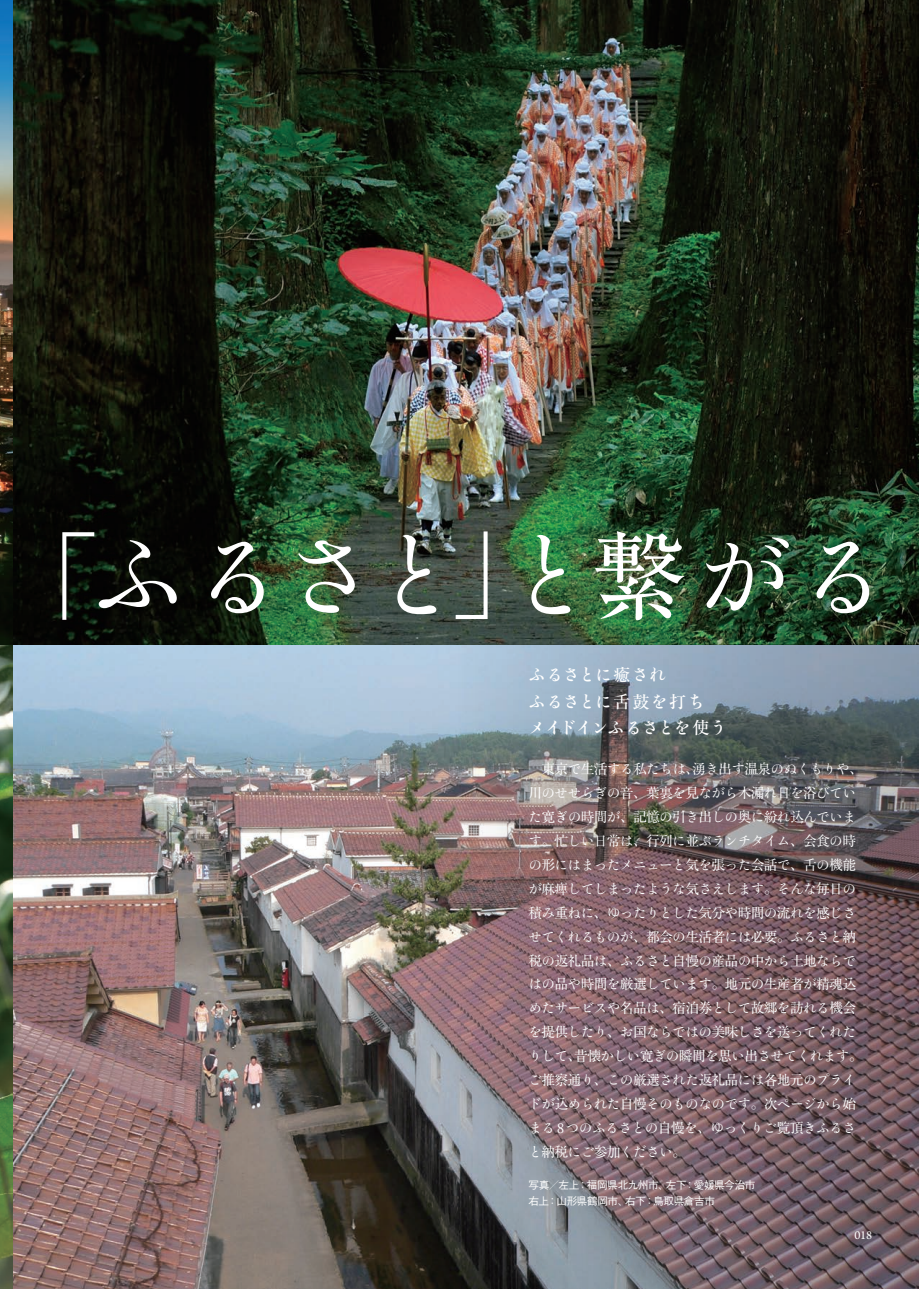
<style>
.page{position:relative;width:919px;height:1289px;background:#fff}
.page>*{position:absolute;margin:0;border:0;box-sizing:border-box;transform-origin:0 0}
.t1{font:96.15px "Yutuki 5 Go K Std W3";letter-spacing:-.01em;color:#fff}
.t2{font:16.95px/26.5px "Yutuki 5 Go K Std W5";letter-spacing:-.035em;color:#fff}
.t3{font:13.8px/23.9px "Yutuki 5 Go K Std W3";letter-spacing:-.055em;color:#fff}
.t4{font:13.8px "Ryumin Pro";letter-spacing:-.055em;color:#fff}
.t5{font:12.75px "Arno Pro";color:#fff}
.t6{font:500 10.65px/15.5px "Gothic BBB Pro";letter-spacing:-.04em;color:#fff}
.s1{font-family:"Ryumin Pro"}
.s2{font-family:"Ryumin Pro";font-weight:500}
.s3{font-family:"Yutuki 5 Go K Std W3"}
.s4{font-family:"Adobe Garamond Pro";font-size:15.15px}
</style>
<div class="page">
<img style="left:13px;top:644px;width:399px;height:644px">
<img style="left:13px;top:0;width:905px;height:644px">
<div style="left:0;top:0;width:13px;height:644px;background:#1174bc"></div>
<img style="left:412px;top:644px;width:506px;height:644px">
<img style="left:0;top:36px;width:13px;height:1240px">
<h1 class="t1" style="left:4px;top:519px;width:889px"><span class="s1">「</span>ふるさと<span class="s1">」</span>と<span class="s1">繋</span>がる</h1>
<p class="t2" style="left:528px;top:661px;width:200px">ふるさとに<span class="s2">癒</span>され<br>ふるさとに<span class="s2">舌鼓</span>を<span class="s2">打</span>ち<br>メイドインふるさとを<span class="s2">使</span>う</p>
<p class="t3" style="left:528px;top:756px;width:336px;text-indent:13px"><span class="s1">東京</span>で<span class="s1">生活</span>する<span class="s1">私</span>たちは<span class="s1">、湧</span>き<span class="s1">出</span>す<span class="s1">温泉</span>のぬくもりや<span class="s1">、川</span>のせせらぎの<span class="s1">音、葉裏</span>を<span class="s1">見</span>ながら<span class="s1">木漏</span>れ<span class="s1">日</span>を<span class="s1">浴</span>びていた<span class="s1">寛</span>ぎの<span class="s1">時間</span>が<span class="s1">、記憶</span>の<span class="s1">引</span>き<span class="s1">出</span>しの<span class="s1">奥</span>に<span class="s1">紛</span>れ<span class="s1">込</span>んでいます<span class="s1">。忙</span>しい<span class="s1">日常</span>は<span class="s1">、行列</span>に<span class="s1">並</span>ぶランチタイム<span class="s1">、会食</span>の<span class="s1">時</span>の<span class="s1">形</span>にはまったメニューと<span class="s1">気</span>を<span class="s1">張</span>った<span class="s1">会話</span>で<span class="s1">、舌</span>の<span class="s1">機能</span>が<span class="s1">麻痺</span>してしまったような<span class="s1">気</span>さえします<span class="s1">。</span>そんな<span class="s1">毎日</span>の<span class="s1">積</span>み<span class="s1">重</span>ねに<span class="s1">、</span>ゆったりとした<span class="s1">気分</span>や<span class="s1">時間</span>の<span class="s1">流</span>れを<span class="s1">感</span>じさせてくれるものが<span class="s1">、都会</span>の<span class="s1">生活者</span>には<span class="s1">必要。</span>ふるさと<span class="s1">納税</span>の<span class="s1">返礼品</span>は<span class="s1">、</span>ふるさと<span class="s1">自慢</span>の<span class="s1">産品</span>の<span class="s1">中</span>から<span class="s1">土地</span>ならで</p>
<p class="t4" style="left:528px;top:973px;width:329px"><span class="s3">はの</span>品<span class="s3">や</span>時間<span class="s3">を</span>厳選<span class="s3">しています</span>。地元<span class="s3">の</span>生産者<span class="s3">が</span>精魂込</p>
<p class="t3" style="left:528px;top:996px;width:336px">めたサービスや<span class="s1">名品</span>は<span class="s1">、宿泊券</span>として<span class="s1">故郷</span>を<span class="s1">訪</span>れる<span class="s1">機会</span>を<span class="s1">提供</span>したり<span class="s1">、</span>お<span class="s1">国</span>ならではの<span class="s1">美味</span>しさを<span class="s1">送</span>ってくれたりして<span class="s1">、昔懐</span>かしい<span class="s1">寛</span>ぎの<span class="s1">瞬間</span>を<span class="s1">思</span>い<span class="s1">出</span>させてくれます<span class="s1">。</span>ご<span class="s1">推察通</span>り<span class="s1">、</span>この<span class="s1">厳選</span>された<span class="s1">返礼品</span>には<span class="s1">各地元</span>のプライドが<span class="s1">込</span>められた<span class="s1">自慢</span>そのものなのです<span class="s1">。次</span>ページから<span class="s1">始</span>まる<span class="s4">8</span>つのふるさとの<span class="s1">自慢</span>を<span class="s1">、</span>ゆっくりご<span class="s1">覧頂</span>きふるさと<span class="s1">納税</span>にご<span class="s1">参加</span>ください<span class="s1">。</span></p>
<p class="t6" style="left:528px;top:1176px;width:228px">写真／左上：福岡県北九州市、左下：愛媛県今治市右上：山形県鶴岡市、右下：鳥取県倉吉市</p>
<p class="t5" style="left:854px;top:1227px;width:19px">018</p>
</div>
